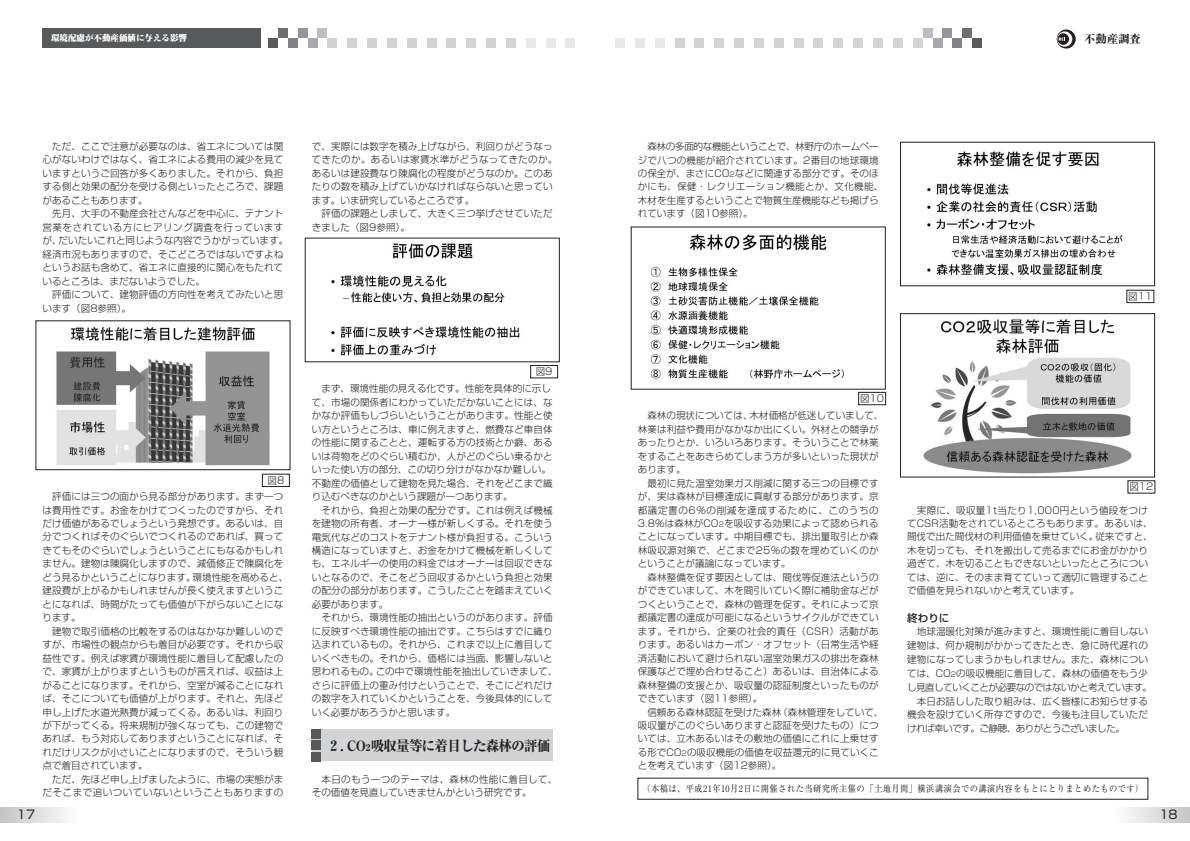
<style>
.page{position:relative;width:1190px;height:841px;background:#fff}
.page>*{position:absolute;margin:0;border:0;box-sizing:border-box;transform-origin:0 0}
.t1{font:800 14.2px "Ryumin";letter-spacing:-.05em;color:#231f20}
.t2{font:12px "Shin Go";color:#231f20}
.t3{font:800 11.3px "Ryumin";color:#231f20}
.t4{font:500 10.6px "Shin Go";color:#231f20}
.t5{font:300 9.6px/13.5px "Shin Go";letter-spacing:.005em;color:#231f20}
.t6{font:300 9.6px "Shin Go";letter-spacing:-.055em;color:#231f20}
.t7{font:300 9.6px/13.5px "Shin Go";letter-spacing:.05em;color:#231f20;text-align:right}
.t8{font:9.2px "Ryumin";letter-spacing:.05em;color:#231f20;scale:.9 1}
.t9{font:900 8.5px "Ryumin";color:#fff}
.s1{font-size:9.9px}
.s2{font-size:7.1px}
</style>
<div class="page">
<svg style="left:1127px;top:808px;width:63px;height:14px"></svg>
<svg style="left:0;top:808px;width:65px;height:14px"></svg>
<div style="left:43px;top:28px;width:218px;height:20px;background:#58595b"></div>
<div style="left:347px;top:38px;width:10px;height:10px;background:#d1d3d4"></div>
<svg style="left:1057px;top:30px;width:19px;height:19px"></svg>
<svg style="left:1057px;top:31px;width:15px;height:16px"></svg>
<svg style="left:1057px;top:33px;width:12px;height:12px"></svg>
<svg style="left:1059px;top:38px;width:6px;height:3px"></svg>
<div style="left:268px;top:38px;width:10px;height:10px;background:#58595b"></div>
<div style="left:278px;top:28px;width:10px;height:10px;background:#6c6e70"></div>
<div style="left:288px;top:38px;width:10px;height:10px;background:#808285"></div>
<div style="left:298px;top:28px;width:10px;height:10px;background:#939598"></div>
<div style="left:308px;top:38px;width:9px;height:10px;background:#a7a9ac"></div>
<div style="left:317px;top:28px;width:10px;height:10px;background:#bcbec0"></div>
<div style="left:327px;top:38px;width:10px;height:10px;background:#d1d3d4"></div>
<div style="left:893px;top:38px;width:10px;height:10px;background:#d1d3d4"></div>
<div style="left:913px;top:38px;width:10px;height:10px;background:#d1d3d4"></div>
<div style="left:923px;top:28px;width:10px;height:10px;background:#bcbec0"></div>
<div style="left:933px;top:38px;width:10px;height:10px;background:#a7a9ac"></div>
<div style="left:943px;top:28px;width:9px;height:10px;background:#939598"></div>
<div style="left:952px;top:38px;width:10px;height:10px;background:#808285"></div>
<div style="left:962px;top:28px;width:10px;height:10px;background:#6c6e70"></div>
<div style="left:972px;top:38px;width:10px;height:10px;background:#58595b"></div>
<div style="left:367px;top:38px;width:10px;height:10px;background:#d1d3d4"></div>
<div style="left:387px;top:38px;width:10px;height:10px;background:#d1d3d4"></div>
<div style="left:407px;top:38px;width:10px;height:10px;background:#d1d3d4"></div>
<div style="left:427px;top:38px;width:10px;height:10px;background:#d1d3d4"></div>
<div style="left:446px;top:38px;width:10px;height:10px;background:#d1d3d4"></div>
<div style="left:466px;top:38px;width:10px;height:10px;background:#d1d3d4"></div>
<div style="left:486px;top:38px;width:10px;height:10px;background:#d1d3d4"></div>
<div style="left:506px;top:38px;width:10px;height:10px;background:#d1d3d4"></div>
<div style="left:526px;top:38px;width:10px;height:10px;background:#e7e8e8"></div>
<div style="left:546px;top:38px;width:10px;height:10px;background:#e7e8e8"></div>
<div style="left:566px;top:38px;width:9px;height:10px;background:#e7e8e8"></div>
<div style="left:873px;top:38px;width:10px;height:10px;background:#d1d3d4"></div>
<div style="left:853px;top:38px;width:10px;height:10px;background:#d1d3d4"></div>
<div style="left:833px;top:38px;width:10px;height:10px;background:#d1d3d4"></div>
<div style="left:814px;top:38px;width:9px;height:10px;background:#d1d3d4"></div>
<div style="left:794px;top:38px;width:10px;height:10px;background:#d1d3d4"></div>
<div style="left:774px;top:38px;width:10px;height:10px;background:#d1d3d4"></div>
<div style="left:754px;top:38px;width:10px;height:10px;background:#d1d3d4"></div>
<div style="left:734px;top:38px;width:10px;height:10px;background:#d1d3d4"></div>
<div style="left:714px;top:38px;width:10px;height:10px;background:#d1d3d4"></div>
<div style="left:694px;top:38px;width:10px;height:10px;background:#d1d3d4"></div>
<div style="left:675px;top:38px;width:10px;height:10px;background:#d1d3d4"></div>
<div style="left:655px;top:38px;width:10px;height:10px;background:#e7e8e8"></div>
<div style="left:635px;top:38px;width:10px;height:10px;background:#e7e8e8"></div>
<div style="left:615px;top:38px;width:10px;height:10px;background:#e7e8e8"></div>
<div style="left:312px;top:730px;width:241px;height:31px;background:#d1d3d4"></div>
<div style="left:312px;top:730px;width:9px;height:9px;background:#58595b"></div>
<div style="left:312px;top:741px;width:9px;height:9px;background:#58595b"></div>
<div style="left:312px;top:752px;width:9px;height:9px;background:#58595b"></div>
<img style="left:331px;top:243px;width:189px;height:113px">
<div style="left:530px;top:365px;width:28px;height:13px;border:1px solid #231f20"></div>
<img style="left:650px;top:234px;width:194px;height:145px">
<div style="left:858px;top:392px;width:28px;height:13px;border:1px solid #231f20"></div>
<img style="left:927px;top:151px;width:196px;height:124px">
<div style="left:900px;top:142px;width:255px;height:144px;border:1px solid #231f20"></div>
<div style="left:1127px;top:290px;width:27px;height:13px;border:1px solid #231f20"></div>
<img style="left:923px;top:319px;width:209px;height:155px">
<div style="left:900px;top:313px;width:255px;height:165px;border:1px solid #231f20"></div>
<img style="left:56px;top:327px;width:214px;height:139px">
<div style="left:35px;top:320px;width:256px;height:150px;border:1px solid #231f20"></div>
<div style="left:262px;top:474px;width:28px;height:13px;border:1px solid #231f20"></div>
<p class="t9" style="left:51px;top:35px;width:138px">環境配慮が不動産価値に与える影響</p>
<p class="t3" style="left:1084px;top:35px;width:58px">不動産調査</p>
<p class="t5" style="left:43px;top:141px;width:242px;text-align:justify;text-indent:10px">ただ、ここで注意が必要なのは、省エネについては関心がないわけではなく、省エネによる費用の減少を見ていますというご回答が多くありました。それから、負担する側と効果の配分を受ける側といったところで、課題があることもあります。</p>
<p class="t5" style="left:43px;top:208px;width:247px;text-indent:10px">先月、大手の不動産会社さんなどを中心に、テナント営業をされている方にヒアリング調査を行っていますが、だいたいこれと同じような内容でうかがっています。経済市況もありますので、そこどころではないですよねというお話も含めて、省エネに直接的に関心をもたれているところは、まだないようでした。</p>
<p class="t5" style="left:43px;top:289px;width:242px;text-indent:10px">評価について、建物評価の方向性を考えてみたいと思います（図8参照）。</p>
<p class="t5" style="left:267px;top:475px;width:18px">図8</p>
<p class="t5" style="left:43px;top:491px;width:247px;text-indent:10px">評価には三つの面から見る部分があります。まず一つは費用性です。お金をかけてつくったのですから、それだけ価値があるでしょうという発想です。あるいは、自分でつくればそのぐらいでつくれるのであれば、買ってきてもそのぐらいでしょうということにもなるかもしれません。建物は陳腐化しますので、減価修正で陳腐化をどう見るかということになります。環境性能を高めると、建設費が上がるかもしれませんが長く使えますということになれば、時間がたっても価値が下がらないことになります。</p>
<p class="t5" style="left:43px;top:626px;width:242px;text-align:justify;text-indent:10px">建物で取引価格の比較をするのはなかなか難しいのですが、市場性の観点からも着目が必要です。それから収益性です。例えば家賃が環境性能に着目して配慮したので、家賃が上がりますというものが言えれば、収益は上がることになります。それから、空室が減ることになれば、そこについても価値が上がります。それと、先ほど申し上げた水道光熱費が減ってくる。あるいは、利回りが下がってくる。将来規制が強くなっても、この建物であれば、もう対応してありますということになれば、それだけリスクが小さいことになりますので、そういう観点で着目されています。</p>
<p class="t7" style="left:43px;top:774px;width:242px">ただ、先ほど申し上げましたように、市場の実態がまだそこまで追いついていないということもありますの</p>
<p class="t5" style="left:312px;top:141px;width:247px">で、実際には数字を積み上げながら、利回りがどうなってきたのか。あるいは家賃水準がどうなってきたのか。あるいは建設費なり陳腐化の程度がどうなのか。このあたりの数を積み上げていかなければならないと思っています。いま研究しているところです。</p>
<p class="t5" style="left:312px;top:208px;width:242px;text-indent:10px">評価の課題としまして、大きく三つ挙げさせていただきました（図9参照）。</p>
<p class="t5" style="left:536px;top:366px;width:18px">図9</p>
<p class="t5" style="left:312px;top:383px;width:242px;text-indent:10px">まず、環境性能の見える化です。性能を具体的に示して、市場の関係者にわかっていただかないことには、なかなか評価もしづらいということがあります。性能と使い方というところは、車に例えますと、燃費など車自体の性能に関することと、運転する方の技術とか癖、あるいは荷物をどのぐらい積むか、人がどのぐらい乗るかといった使い方の部分、この切り分けがなかなか難しい。不動産の価値として建物を見た場合、それをどこまで織り込むべきなのかという課題が一つあります。</p>
<p class="t5" style="left:312px;top:505px;width:242px;text-align:justify;text-indent:10px">それから、負担と効果の配分です。これは例えば機械を建物の所有者、オーナー様が新しくする。それを使う電気代などのコストをテナント様が負担する。こういう構造になっていますと、お金をかけて機械を新しくしても、エネルギーの使用の料金ではオーナーは回収できないとなるので、そこをどう回収するかという負担と効果の配分の部分があります。こうしたことを踏まえていく必要があります。</p>
<p class="t5" style="left:312px;top:612px;width:247px;text-indent:10px">それから、環境性能の抽出というのがあります。評価に反映すべき環境性能の抽出です。こちらはすでに織り込まれているもの。それから、これまで以上に着目していくべきもの。それから、価格には当面、影響しないと思われるもの。この中で環境性能を抽出していきまして、さらに評価上の重み付けということで、そこにどれだけの数字を入れていくかということを、今後具体的にしていく必要があろうかと思います。</p>
<h1 class="t1" style="left:327px;top:741px;width:225px">２. CO<span class="s1">2</span>吸収量等に着目した森林の評価</h1>
<p class="t5" style="left:312px;top:774px;width:247px;text-indent:10px">本日のもう一つのテーマは、森林の性能に着目して、その価値を見直していきませんかという研究です。</p>
<p class="t5" style="left:638px;top:141px;width:247px;text-indent:10px">森林の多面的な機能ということで、林野庁のホームページで八つの機能が紹介されています。2番目の地球環境の保全が、まさにCO<span class="s2">2</span>などに関連する部分です。そのほかにも、保健・レクリエーション機能とか、文化機能、木材を生産するということで物質生産機能なども掲げられています（図10参照）。</p>
<p class="t5" style="left:1128px;top:291px;width:26px">図11</p>
<p class="t5" style="left:860px;top:393px;width:26px">図10</p>
<p class="t5" style="left:638px;top:410px;width:247px;text-indent:10px">森林の現状については、木材価格が低迷していまして、林業は利益や費用がなかなか出にくい。外材との競争があったりとか、いろいろあります。そういうことで林業をすることをあきらめてしまう方が多いといった現状があります。</p>
<p class="t5" style="left:638px;top:478px;width:242px;text-align:justify;text-indent:10px">最初に見た温室効果ガス削減に関する三つの目標ですが、実は森林が目標達成に貢献する部分があります。京都議定書の6％の削減を達成するために、このうちの3.8％は森林がCO<span class="s2">2</span>を吸収する効果によって認められることになっています。中期目標でも、排出量取引とか森林吸収源対策で、どこまで25％の数を埋めていくのかということが議論になっています。</p>
<p class="t5" style="left:638px;top:572px;width:242px;text-align:justify;text-indent:10px">森林整備を促す要因としては、間伐等促進法というのができていまして、木を間引いていく際に補助金などがつくということで、森林の管理を促す。それによって京都議定書の達成が可能になるというサイクルができています。それから、企業の社会的責任（CSR）活動があります。あるいはカーボン・オフセット（日常生活や経済活動において避けられない温室効果ガスの排出を森林保護などで埋め合わせること）あるいは、自治体による森林整備の支援とか、吸収量の認証制度といったものができています（図11参照）。</p>
<p class="t5" style="left:638px;top:706px;width:247px;text-indent:10px">信頼ある森林認証を受けた森林（森林管理をしていて、吸収量がこのぐらいありますと認証を受けたもの）については、立木あるいはその敷地の価値にこれに上乗せする形でCO<span class="s2">2</span>の吸収機能の価値を収益還元的に見ていくことを考えています（図12参照）。</p>
<p class="t5" style="left:1129px;top:481px;width:26px">図12</p>
<p class="t5" style="left:907px;top:505px;width:247px;text-indent:10px">実際に、吸収量1t当たり1,000円という値段をつけてCSR活動をされているところもあります。あるいは、間伐で出た間伐材の利用価値を乗せていく。従来ですと、木を切っても、それを搬出して売るまでにお金がかかり過ぎて、木を切ることもできないといったところについては、逆に、そのまま育てていって適切に管理することで価値を見られないかと考えています。</p>
<p class="t4" style="left:907px;top:614px;width:44px">終わりに</p>
<p class="t5" style="left:917px;top:626px;width:233px">地球温暖化対策が進みますと、環境性能に着目しない</p>
<p class="t5" style="left:907px;top:640px;width:242px">建物は、何か規制がかかってきたとき、急に時代遅れの</p>
<p class="t5" style="left:907px;top:654px;width:242px">建物になってしまうかもしれません。また、森林につい</p>
<p class="t5" style="left:907px;top:668px;width:242px">ては、CO<span class="s2">2</span>の吸収機能に着目して、森林の価値をもう少</p>
<p class="t6" style="left:907px;top:684px;width:247px">し見直していくことが必要なのではないかと考えています。</p>
<p class="t5" style="left:917px;top:696px;width:233px">本日お話しした取り組みは、広く皆様にお知らせする</p>
<p class="t5" style="left:907px;top:709px;width:242px">機会を設けていく所存ですので、今後も注目していただ</p>
<p class="t6" style="left:907px;top:724px;width:219px">ければ幸いです。ご静聴、ありがとうございました。</p>
<p class="t8" style="left:642px;top:785px;width:558px">（本稿は、平成21年10月2日に開催された当研究所主催の「土地月間」横浜講演会での講演内容をもとにとりまとめたものです）</p>
<p class="t2" style="left:17px;top:810px;width:20px">17</p>
<p class="t2" style="left:1159px;top:810px;width:20px">18</p>
</div>
